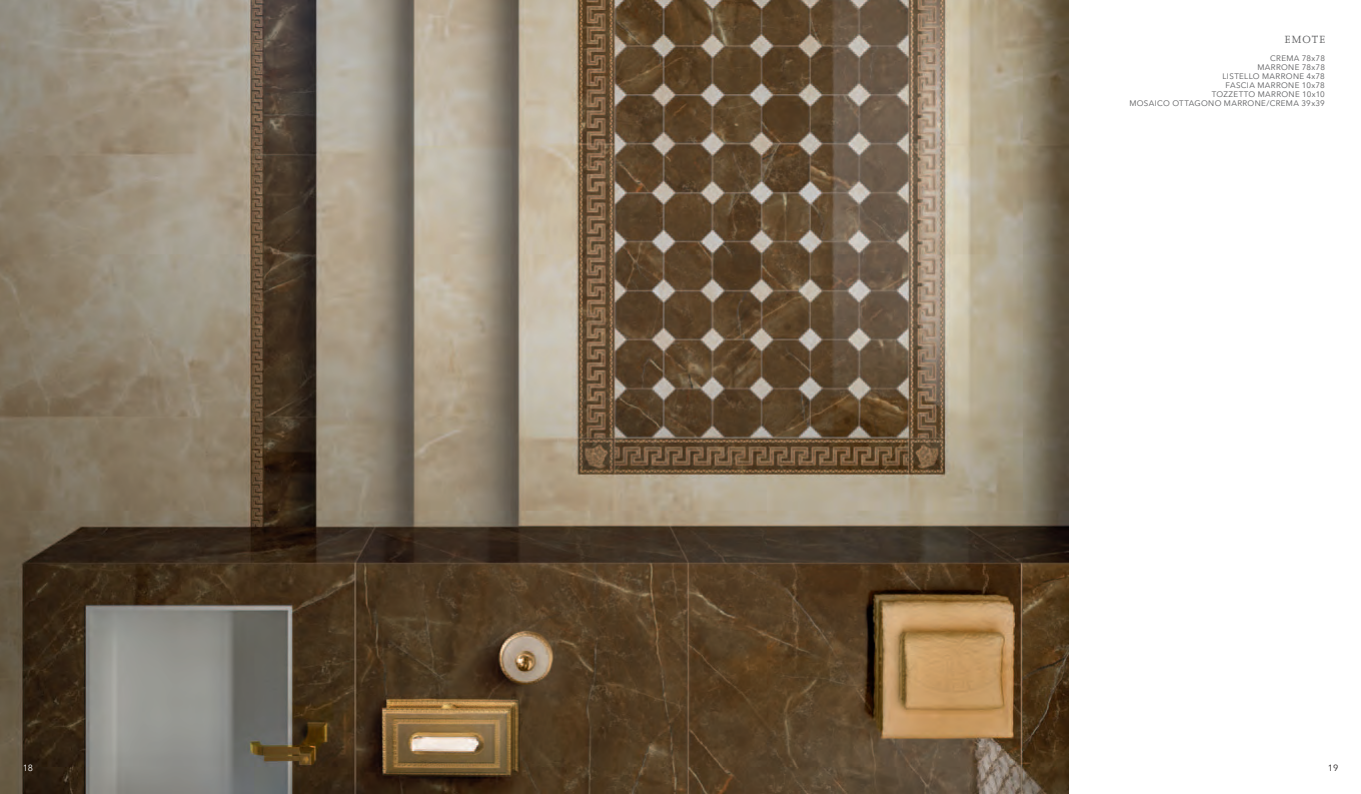
<style>
.page{position:relative;width:1361px;height:794px;background:#fff}
.page>*{position:absolute;margin:0;border:0;box-sizing:border-box;transform-origin:0 0}
.t1{font:12px "Joanna MT Std";letter-spacing:.1em;color:#57585a}
.t2{font:9px "Avenir Next";color:#fff}
.t3{font:9px "Avenir Next";color:#231f20}
.t4{font:8px/9px "Avenir Next";letter-spacing:.045em;color:#57585a;text-align:right}
</style>
<div class="page">
<img style="left:0;top:0;width:1068px;height:794px">
<h1 class="t1" style="left:1285px;top:33px;width:42px">EMOTE</h1>
<p class="t4" style="left:1129px;top:54px;width:197px">CREMA 78x78<br>MARRONE 78x78<br>LISTELLO MARRONE 4x78<br>FASCIA MARRONE 10x78<br>TOZZETTO MARRONE 10x10<br>MOSAICO OTTAGONO MARRONE/CREMA 39x39</p>
<p class="t2" style="left:23px;top:763px;width:12px">18</p>
<p class="t3" style="left:1328px;top:763px;width:12px">19</p>
</div>
